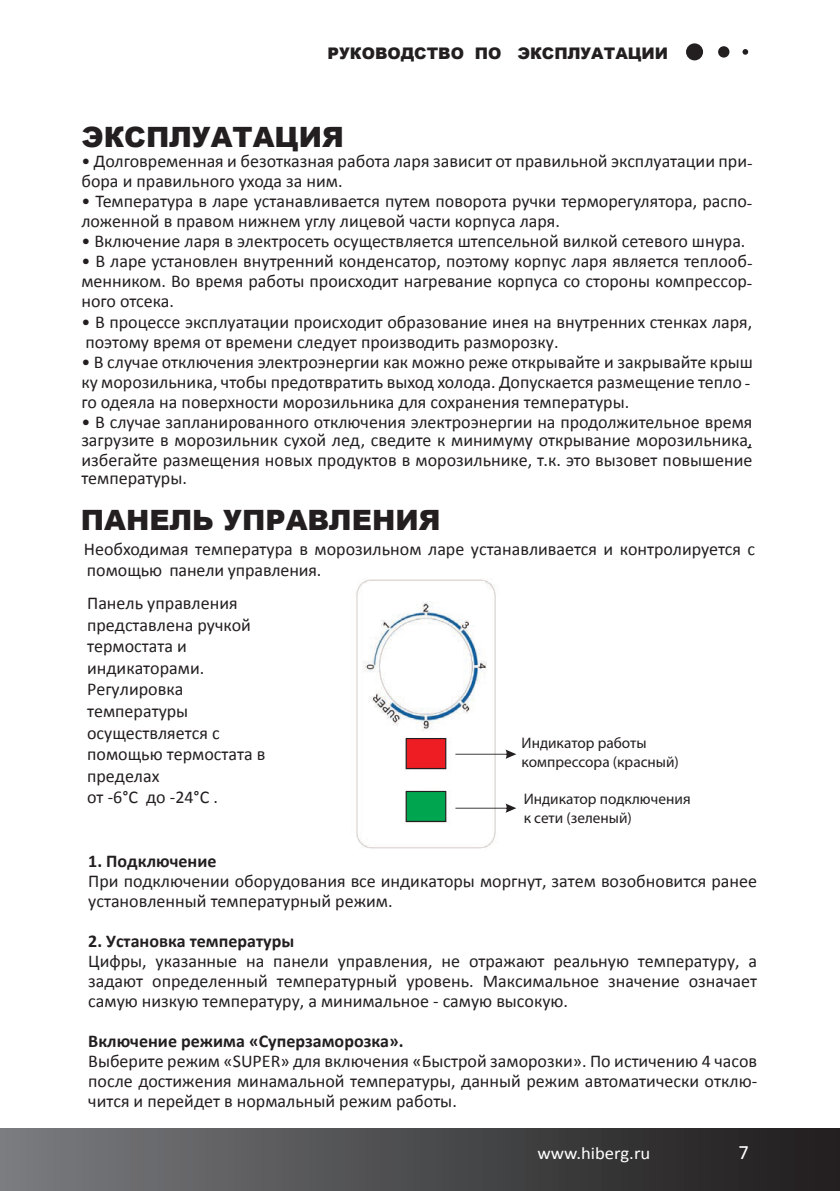
<style>
.page{position:relative;width:840px;height:1191px;background:#fff}
.page>*{position:absolute;margin:0;border:0;box-sizing:border-box;transform-origin:0 0}
.t1{font:900 28px "Arial";color:#231f20}
.t2{font:20.4px "Calibri";color:#fff}
.t3{font:18px/20px "Calibri";color:#231f20}
.t4{font:700 18px "Calibri";color:#231f20}
.t5{font:17.6px "Calibri";color:#fff;scale:1.06 1}
.t6{font:900 16px "Arial";color:#231f20}
.t7{font:15.2px/18.4px "Myriad Pro";color:#231f20}
</style>
<div class="page">
<div style="left:685px;top:43px;width:17px;height:17px;background:#231f20;border-radius:50%"></div>
<svg style="left:717px;top:46px;width:12px;height:12px"></svg>
<svg style="left:742px;top:49px;width:5px;height:6px"></svg>
<div style="left:0;top:1128px;width:839px;height:63px;background:linear-gradient(to right,#7a7c7f,#1e1c1c)"></div>
<img style="left:356px;top:579px;width:140px;height:270px">
<div style="left:405px;top:738px;width:41px;height:31px;background:#ee1d23;border:1px solid #231f20"></div>
<div style="left:405px;top:791px;width:41px;height:31px;background:#00a54f;border:1px solid #231f20"></div>
<svg style="left:455px;top:749px;width:61px;height:10px"></svg>
<svg style="left:455px;top:803px;width:61px;height:10px"></svg>
<div style="left:403px;top:772px;width:44px;height:14px;background:#fff"></div>
<div style="left:403px;top:825px;width:44px;height:14px;background:#fff"></div>
<p class="t6" style="left:327px;top:41px;width:342px">РУКОВОДСТВО ПО ЭКСПЛУАТАЦИИ</p>
<h1 class="t1" style="left:81px;top:117px;width:264px">ЭКСПЛУАТАЦИЯ</h1>
<p class="t3" style="left:81px;top:151px;width:672px">• Долговременная и безотказная работа ларя зависит от правильной эксплуатации при&shy;бора и правильного ухода за ним.</p>
<p class="t3" style="left:81px;top:191px;width:672px">• Температура в ларе устанавливается путем поворота ручки терморегулятора, распо&shy;ложенной в правом нижнем углу лицевой части корпуса ларя.</p>
<p class="t3" style="left:81px;top:231px;width:665px">• Включение ларя в электросеть осуществляется штепсельной вилкой сетевого шнура.</p>
<p class="t3" style="left:81px;top:251px;width:672px;text-align:justify">• В ларе установлен внутренний конденсатор, поэтому корпус ларя является теплооб&shy;менником. Во время работы происходит нагревание корпуса со стороны компрессор&shy;ного отсека.</p>
<p class="t3" style="left:81px;top:311px;width:672px">• В процессе эксплуатации происходит образование инея на внутренних стенках ларя, поэтому время от времени следует производить разморозку.</p>
<p class="t3" style="left:81px;top:351px;width:672px">• В случае отключения электроэнергии как можно реже открывайте и закрывайте крыш ку морозильника, чтобы предотвратить выход холода. Допускается размещение тепло -</p>
<p class="t3" style="left:81px;top:391px;width:549px">го одеяла на поверхности морозильника для сохранения температуры.</p>
<p class="t3" style="left:81px;top:412px;width:672px;line-height:18px">• В случае запланированного отключения электроэнергии на продолжительное время загрузите в морозильник сухой лед, сведите к минимуму открывание морозильника,</p>
<p class="t3" style="left:81px;top:450px;width:672px;line-height:18px">избегайте размещения новых продуктов в морозильнике, т.к. это вызовет повышение температуры.</p>
<h1 class="t1" style="left:81px;top:499px;width:361px">ПАНЕЛЬ УПРАВЛЕНИЯ</h1>
<p class="t3" style="left:84px;top:539px;width:672px;line-height:20.8px">Необходимая температура в морозильном ларе устанавливается и контролируется с помощью панели управления.</p>
<p class="t3" style="left:87px;top:592px;width:180px;line-height:21.6px">Панель управления представлена ручкой термостата и индикаторами.<br>Регулировка температуры осуществляется с помощью термостата в пределах<br>от -6°С до -24°С .</p>
<p class="t3" style="left:746px;top:435px;width:7px">-</p>
<p class="t7" style="left:521px;top:734px;width:159px">Индикатор работы компрессора (красный)</p>
<p class="t7" style="left:523px;top:790px;width:168px">Индикатор подключения к сети (зеленый)</p>
<p class="t4" style="left:88px;top:849px;width:130px">1. Подключение</p>
<p class="t3" style="left:88px;top:871px;width:670px">При подключении оборудования все индикаторы моргнут, затем возобновится ранее установленный температурный режим.</p>
<p class="t4" style="left:88px;top:929px;width:207px">2. Установка температуры</p>
<p class="t3" style="left:88px;top:951px;width:670px;text-align:justify">Цифры, указанные на панели управления, не отражают реальную температуру, а задают определенный температурный уровень. Максимальное значение означает самую низкую температуру, а минимальное - самую высокую.</p>
<p class="t4" style="left:88px;top:1029px;width:317px">Включение режима «Суперзаморозка».</p>
<p class="t3" style="left:88px;top:1051px;width:670px;text-align:justify">Выберите режим «SUPER» для включения «Быстрой заморозки». По истичению 4 часов после достижения минамальной температуры, данный режим автоматически отклю&shy;чится и перейдет в нормальный режим работы.</p>
<p class="t5" style="left:537px;top:1141px;width:108px">www.hiberg.ru</p>
<p class="t2" style="left:738px;top:1139px;width:12px">7</p>
</div>
